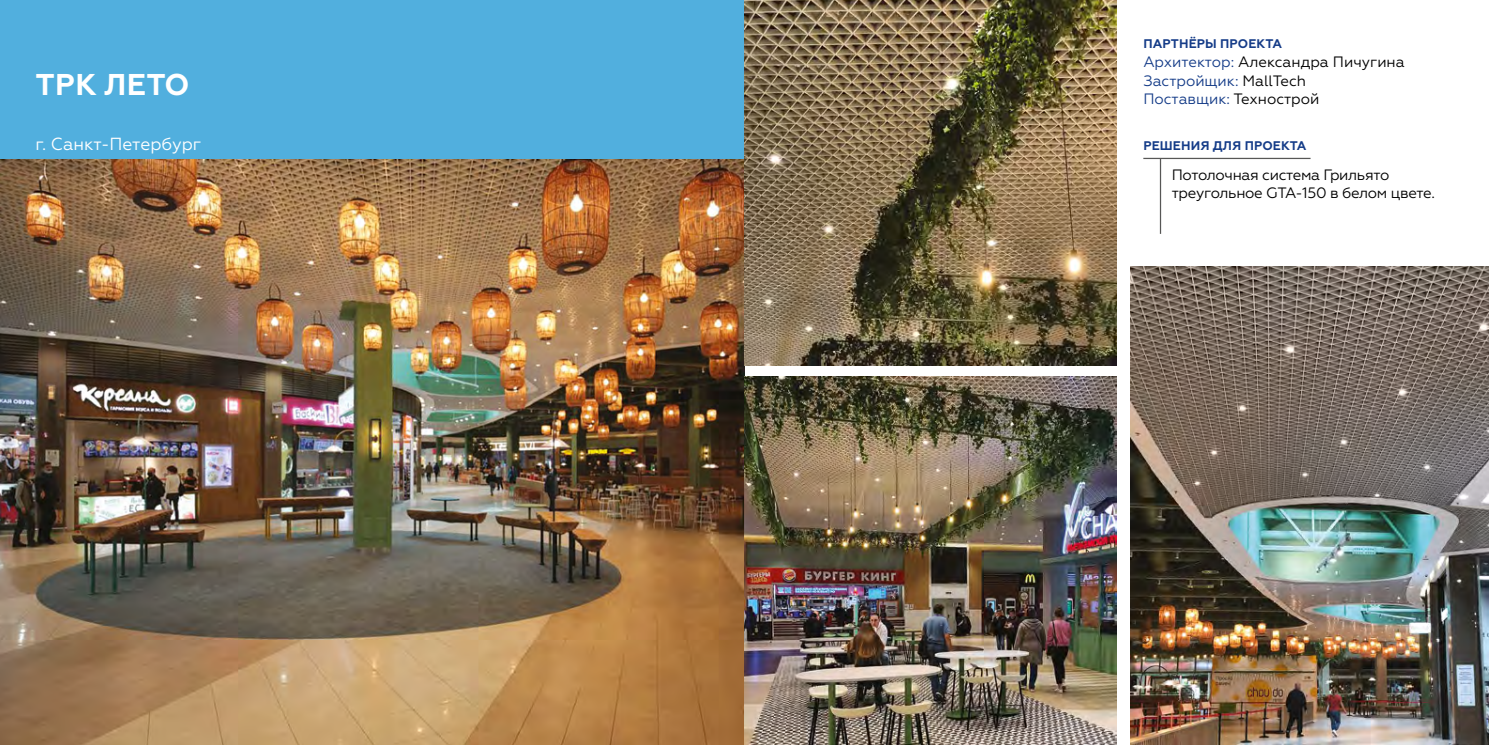
<style>
.page{position:relative;width:1489px;height:745px;background:#fff}
.page>*{position:absolute;margin:0;border:0;box-sizing:border-box;transform-origin:0 0}
.t1{font:700 30px "Geometria";letter-spacing:.01em;color:#fff}
.t2{font:17.5px "Geometria";color:#fff}
.t3{font:15px/18px "Geometria";letter-spacing:-.015em;color:#000}
.t4{font:700 12.5px "Geometria";letter-spacing:.01em;color:#153c88}
.s1{color:#153c88}
</style>
<div class="page">
<div style="left:0;top:0;width:744px;height:159px;background:#51afde"></div>
<img style="left:0;top:159px;width:744px;height:585px">
<img style="left:744px;top:0;width:372px;height:365px">
<img style="left:744px;top:376px;width:372px;height:368px">
<img style="left:1130px;top:266px;width:358px;height:478px">
<hr style="left:1143px;top:158px;width:167px;height:1px;background:#575756">
<hr style="left:1159px;top:159px;width:2px;height:75px;background:#575756">
<h1 class="t1" style="left:36px;top:66px;width:155px">ТРК ЛЕТО</h1>
<p class="t2" style="left:35px;top:134px;width:167px">г. Санкт-Петербург</p>
<p class="t4" style="left:1143px;top:36px;width:140px">ПАРТНЁРЫ ПРОЕКТА</p>
<p class="t3" style="left:1143px;top:53px;width:263px"><span class="s1">Архитектор:</span> Александра Пичугина<br><span class="s1">Застройщик:</span> MallTech<br><span class="s1">Поставщик:</span> Технострой</p>
<p class="t4" style="left:1143px;top:138px;width:165px">РЕШЕНИЯ ДЛЯ ПРОЕКТА</p>
<p class="t3" style="left:1171px;top:165px;width:264px">Потолочная система Грильято треугольное GTA-150 в белом цвете.</p>
</div>
